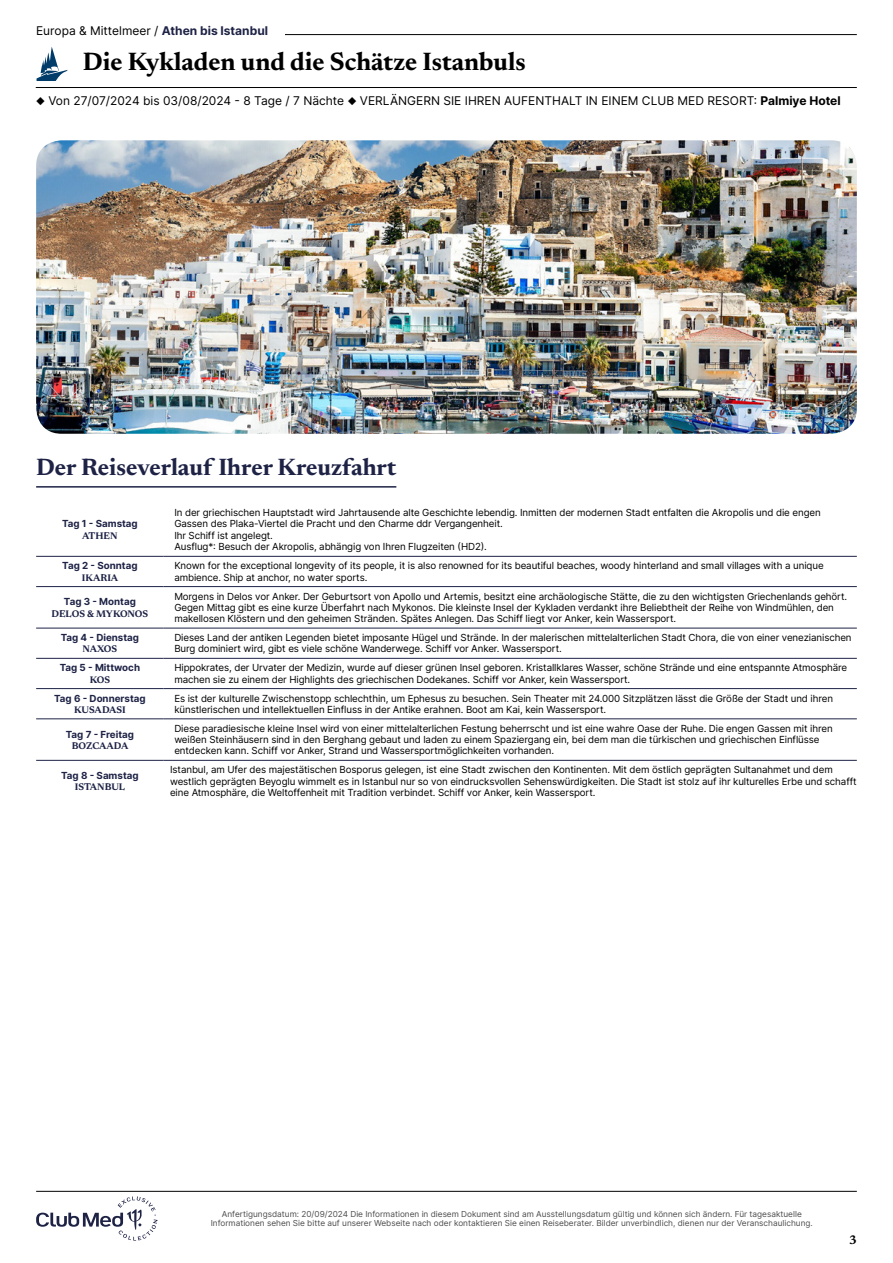
<style>
.page{position:relative;width:893px;height:1263px;background:#fff}
.page>*{position:absolute;margin:0;border:0;box-sizing:border-box;transform-origin:0 0}
.t1{font:700 25.5px "Newsreader 24 pt";color:#000}
.t2{font:700 24px "Newsreader 24 pt";color:#1e2346}
.t3{font:700 12.6px "Newsreader 24 pt";color:#000}
.t4{font:12px "Inter";color:#000}
.t5{font:9.75px/11.2px "Inter";letter-spacing:-.01em;color:#000}
.t6{font:700 9.75px "Inter";color:#1e2346}
.t7{font:700 9.75px "Newsreader 24 pt";color:#1e2346}
.t8{font:8.25px/9px "Inter";color:#4d4d4d;text-align:center}
.s1{font-weight:700;color:#1e2346}
.s2{font-weight:700}
</style>
<div class="page">
<hr style="left:107px;top:34px;width:750px;height:1px;background:#000">
<hr style="left:36px;top:87px;width:821px;height:1px;background:#000">
<svg style="left:36px;top:47px;width:32px;height:34px"></svg>
<div style="left:36px;top:26px;width:249px;height:17px;background:#fff"></div>
<img style="left:36px;top:140px;width:821px;height:294px">
<hr style="left:36px;top:486px;width:360px;height:2px;background:#1e2346">
<hr style="left:36px;top:556px;width:128px;height:1px;background:#1e2346">
<hr style="left:164px;top:556px;width:693px;height:1px;background:#1e2346">
<hr style="left:36px;top:586px;width:128px;height:1px;background:#1e2346">
<hr style="left:164px;top:586px;width:693px;height:1px;background:#1e2346">
<hr style="left:36px;top:628px;width:128px;height:1px;background:#1e2346">
<hr style="left:164px;top:628px;width:693px;height:1px;background:#1e2346">
<hr style="left:36px;top:658px;width:128px;height:1px;background:#1e2346">
<hr style="left:164px;top:658px;width:693px;height:1px;background:#1e2346">
<hr style="left:36px;top:688px;width:128px;height:1px;background:#1e2346">
<hr style="left:164px;top:688px;width:693px;height:1px;background:#1e2346">
<hr style="left:36px;top:718px;width:128px;height:1px;background:#1e2346">
<hr style="left:36px;top:760px;width:128px;height:1px;background:#1e2346">
<hr style="left:164px;top:718px;width:693px;height:1px;background:#1e2346">
<hr style="left:164px;top:760px;width:693px;height:1px;background:#1e2346">
<svg style="left:36px;top:1196px;width:122px;height:44px"></svg>
<hr style="left:36px;top:1191px;width:821px;height:1px;background:#000">
<p class="t4" style="left:36px;top:22px;width:233px">Europa &amp; Mittelmeer / <span class="s1">Athen bis Istanbul</span></p>
<h1 class="t1" style="left:83px;top:43px;width:444px">Die Kykladen und die Schätze Istanbuls</h1>
<p class="t4" style="left:36px;top:92px;width:806px">◆ Von 27/07/2024 bis 03/08/2024 - 8 Tage / 7 Nächte ◆ VERLÄNGERN SIE IHREN AUFENTHALT IN EINEM CLUB MED RESORT: <span class="s2">Palmiye Hotel</span></p>
<h2 class="t2" style="left:36px;top:450px;width:362px">Der Reiseverlauf Ihrer Kreuzfahrt</h2>
<p class="t6" style="left:62px;top:517px;width:77px">Tag 1 - Samstag</p>
<p class="t7" style="left:82px;top:528px;width:37px">ATHEN</p>
<p class="t6" style="left:62px;top:559px;width:77px">Tag 2 - Sonntag</p>
<p class="t7" style="left:82px;top:570px;width:38px">IKARIA</p>
<p class="t6" style="left:64px;top:595px;width:73px">Tag 3 - Montag</p>
<p class="t7" style="left:52px;top:606px;width:98px">DELOS &amp; MYKONOS</p>
<p class="t5" style="left:174px;top:507px;width:648px">In der griechischen Hauptstadt wird Jahrtausende alte Geschichte lebendig. Inmitten der modernen Stadt entfalten die Akropolis und die engen Gassen des Plaka-Viertel die Pracht und den Charme ddr Vergangenheit.<br>Ihr Schiff ist angelegt.<br>Ausflug*: Besuch der Akropolis, abhängig von Ihren Flugzeiten (HD2).</p>
<p class="t5" style="left:174px;top:560px;width:651px">Known for the exceptional longevity of its people, it is also renowned for its beautiful beaches, woody hinterland and small villages with a unique ambience. Ship at anchor, no water sports.</p>
<p class="t5" style="left:174px;top:590px;width:674px">Morgens in Delos vor Anker. Der Geburtsort von Apollo und Artemis, besitzt eine archäologische Stätte, die zu den wichtigsten Griechenlands gehört.<br>Gegen Mittag gibt es eine kurze Überfahrt nach Mykonos. Die kleinste Insel der Kykladen verdankt ihre Beliebtheit der Reihe von Windmühlen, den makellosen Klöstern und den geheimen Stränden. Spätes Anlegen. Das Schiff liegt vor Anker, kein Wassersport.</p>
<p class="t6" style="left:61px;top:630px;width:80px">Tag 4 - Dienstag</p>
<p class="t7" style="left:83px;top:642px;width:36px">NAXOS</p>
<p class="t5" style="left:174px;top:632px;width:679px">Dieses Land der antiken Legenden bietet imposante Hügel und Strände. In der malerischen mittelalterlichen Stadt Chora, die von einer venezianischen<br>Burg dominiert wird, gibt es viele schöne Wanderwege. Schiff vor Anker. Wassersport.</p>
<p class="t6" style="left:60px;top:661px;width:82px">Tag 5 - Mittwoch</p>
<p class="t7" style="left:90px;top:672px;width:22px">KOS</p>
<p class="t5" style="left:174px;top:662px;width:674px">Hippokrates, der Urvater der Medizin, wurde auf dieser grünen Insel geboren. Kristallklares Wasser, schöne Strände und eine entspannte Atmosphäre machen sie zu einem der Highlights des griechischen Dodekanes. Schiff vor Anker, kein Wassersport.</p>
<p class="t6" style="left:54px;top:691px;width:93px">Tag 6 - Donnerstag</p>
<p class="t7" style="left:74px;top:703px;width:53px">KUSADASI</p>
<p class="t5" style="left:174px;top:692px;width:660px">Es ist der kulturelle Zwischenstopp schlechthin, um Ephesus zu besuchen. Sein Theater mit 24.000 Sitzplätzen lässt die Größe der Stadt und ihren künstlerischen und intellektuellen Einfluss in der Antike erahnen. Boot am Kai, kein Wassersport.</p>
<p class="t6" style="left:66px;top:727px;width:70px">Tag 7 - Freitag</p>
<p class="t7" style="left:72px;top:738px;width:58px">BOZCAADA</p>
<p class="t5" style="left:174px;top:722px;width:660px">Diese paradiesische kleine Insel wird von einer mittelalterlichen Festung beherrscht und ist eine wahre Oase der Ruhe. Die engen Gassen mit ihren weißen Steinhäusern sind in den Berghang gebaut und laden zu einem Spaziergang ein, bei dem man die türkischen und griechischen Einflüsse entdecken kann. Schiff vor Anker, Strand und Wassersportmöglichkeiten vorhanden.</p>
<p class="t6" style="left:61px;top:768px;width:79px">Tag 8 - Samstag</p>
<p class="t7" style="left:75px;top:780px;width:52px">ISTANBUL</p>
<p class="t5" style="left:170px;top:764px;width:688px">Istanbul, am Ufer des majestätischen Bosporus gelegen, ist eine Stadt zwischen den Kontinenten. Mit dem östlich geprägten Sultanahmet und dem westlich geprägten Beyoglu wimmelt es in Istanbul nur so von eindrucksvollen Sehenswürdigkeiten. Die Stadt ist stolz auf ihr kulturelles Erbe und schafft eine Atmosphäre, die Weltoffenheit mit Tradition verbindet. Schiff vor Anker, kein Wassersport.</p>
<p class="t8" style="left:211px;top:1209px;width:604px">Anfertigungsdatum: 20/09/2024 Die Informationen in diesem Dokument sind am Ausstellungsdatum gültig und können sich ändern. Für tagesaktuelle<br>Informationen sehen Sie bitte auf unserer Webseite nach oder kontaktieren Sie einen Reiseberater. Bilder unverbindlich, dienen nur der Veranschaulichung.</p>
<p class="t3" style="left:849px;top:1230px;width:9px">3</p>
</div>
